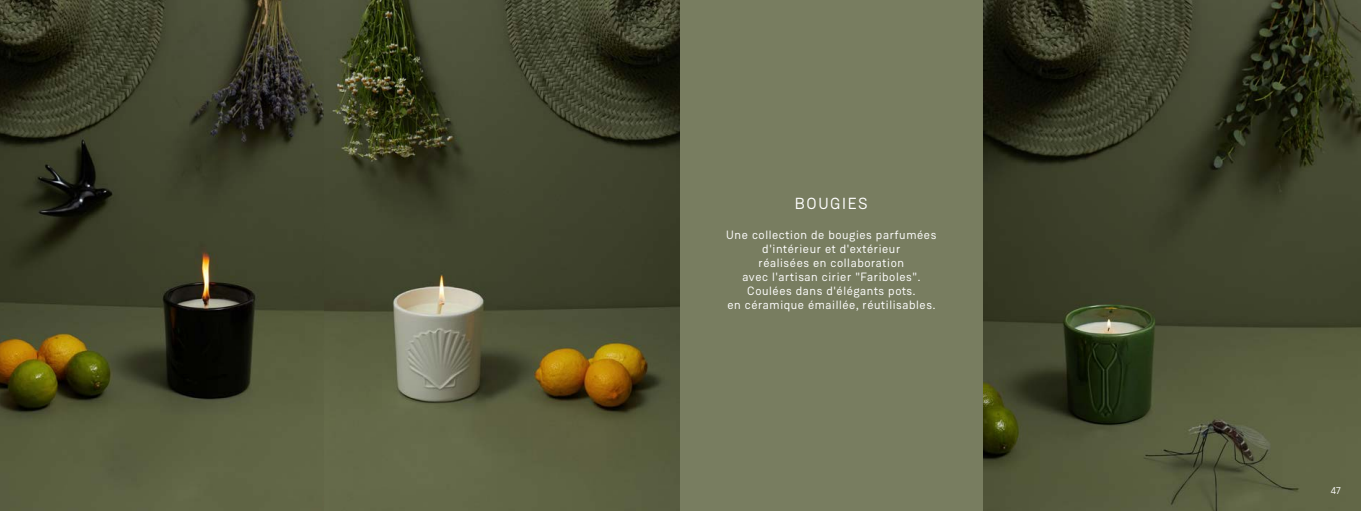
<style>
.page{position:relative;width:1361px;height:511px;background:#fff}
.page>*{position:absolute;margin:0;border:0;box-sizing:border-box;transform-origin:0 0}
.t1{font:16px "Weissenhof Grotesk";letter-spacing:.1em;color:#fff}
.t2{font:12px/14px "Weissenhof Grotesk";letter-spacing:.05em;color:#fff;text-align:center}
.t3{font:10px "Weissenhof Grotesk";color:#fff}
</style>
<div class="page">
<img style="left:0;top:0;width:324px;height:510px">
<img style="left:324px;top:0;width:356px;height:510px">
<img style="left:983px;top:0;width:378px;height:510px">
<div style="left:680px;top:0;width:303px;height:510px;background:#787d60"></div>
<h1 class="t1" style="left:795px;top:193px;width:74px">BOUGIES</h1>
<p class="t2" style="left:726px;top:227px;width:211px">Une collection de bougies parfumées d'intérieur et d'extérieur<br>réalisées en collaboration<br>avec l'artisan cirier "Fariboles".<br>Coulées dans d'élégants pots.<br>en céramique émaillée, réutilisables.</p>
<p class="t3" style="left:1331px;top:484px;width:11px">47</p>
</div>
